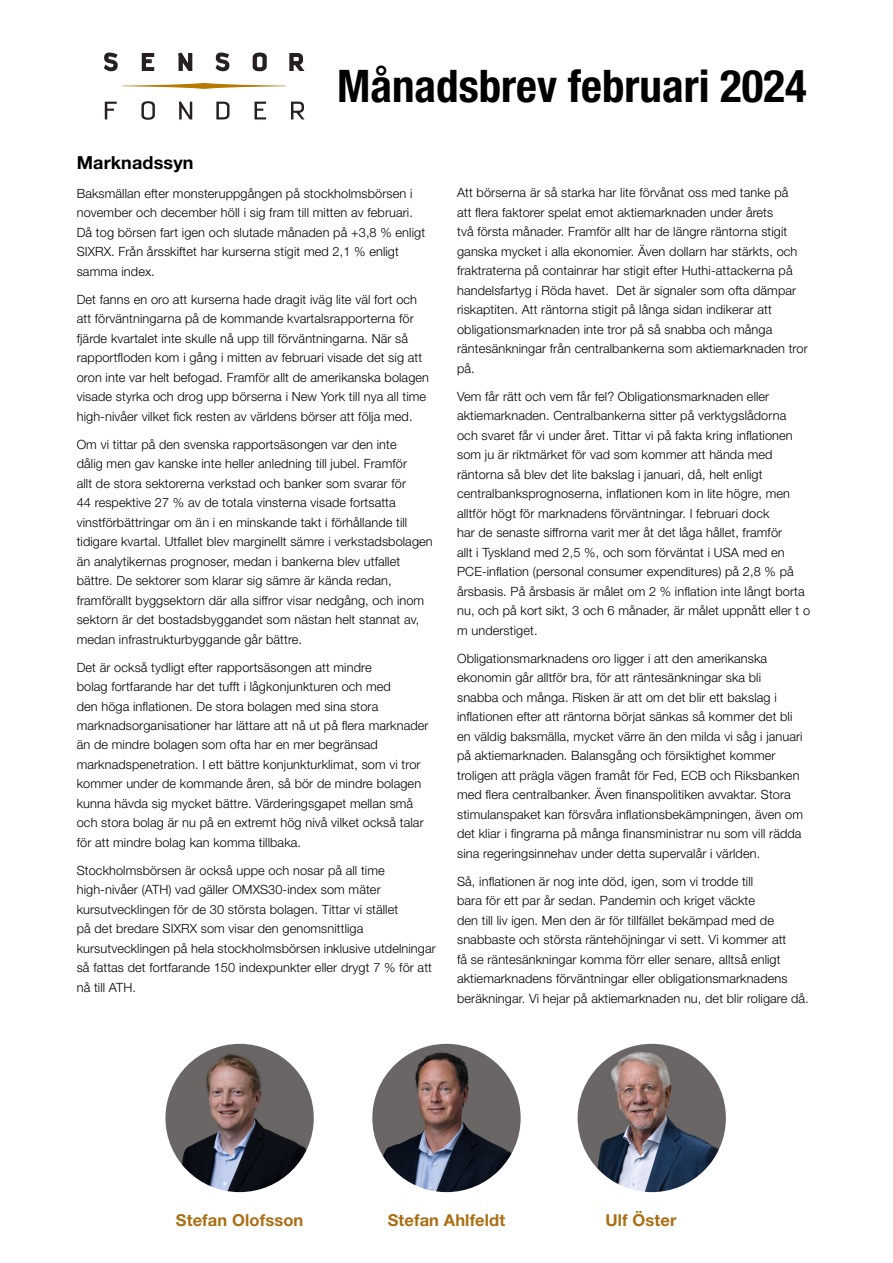
<style>
.page{position:relative;width:893px;height:1263px;background:#fff}
.page>*{position:absolute;margin:0;border:0;box-sizing:border-box;transform-origin:0 0}
.t1{font:700 condensed 45px "Helvetica Neue LT Std";color:#000}
.t2{font:700 18px "Helvetica Neue LT Std";letter-spacing:.01em;color:#000}
.t3{font:700 16.5px "Helvetica Neue LT Std";letter-spacing:.01em;color:#aa6e14}
.t4{font:300 12.75px/19.5px "Helvetica Neue LT Std";letter-spacing:.01em;color:#000}
</style>
<div class="page">
<img style="left:165px;top:1044px;width:149px;height:148px;border-radius:74px">
<img style="left:372px;top:1044px;width:149px;height:148px;border-radius:74px">
<img style="left:578px;top:1044px;width:148px;height:148px;border-radius:74px">
<svg style="left:104px;top:53px;width:14px;height:18px"></svg>
<svg style="left:142px;top:53px;width:12px;height:18px"></svg>
<svg style="left:178px;top:52px;width:14px;height:19px"></svg>
<svg style="left:216px;top:53px;width:13px;height:18px"></svg>
<svg style="left:253px;top:53px;width:14px;height:18px"></svg>
<svg style="left:289px;top:53px;width:15px;height:18px"></svg>
<svg style="left:105px;top:102px;width:12px;height:17px"></svg>
<svg style="left:141px;top:101px;width:14px;height:19px"></svg>
<svg style="left:179px;top:101px;width:13px;height:18px"></svg>
<svg style="left:255px;top:102px;width:11px;height:17px"></svg>
<svg style="left:291px;top:102px;width:13px;height:17px"></svg>
<svg style="left:123px;top:83px;width:162px;height:6px"></svg>
<svg style="left:216px;top:102px;width:13px;height:17px"></svg>
<h2 class="t2" style="left:77px;top:152px;width:118px">Marknadssyn</h2>
<h1 class="t1" style="left:337px;top:59px;width:471px">Månadsbrev februari 2024</h1>
<p class="t4" style="left:77px;top:183px;width:350px">Baksmällan efter monsteruppgången på stockholmsbörsen i november och december höll i sig fram till mitten av februari.<br>Då tog börsen fart igen och slutade månaden på +3,8 % enligt SIXRX. Från årsskiftet har kurserna stigit med 2,1 % enligt samma index.</p>
<p class="t4" style="left:77px;top:289px;width:354px">Det fanns en oro att kurserna hade dragit iväg lite väl fort och att förväntningarna på de kommande kvartalsrapporterna för fjärde kvartalet inte skulle nå upp till förväntningarna. När så rapportfloden kom i gång i mitten av februari visade det sig att oron inte var helt befogad. Framför allt de amerikanska bolagen visade styrka och drog upp börserna i New York till nya all time high-nivåer vilket fick resten av världens börser att följa med.</p>
<p class="t4" style="left:77px;top:434px;width:358px">Om vi tittar på den svenska rapportsäsongen var den inte<br>dålig men gav kanske inte heller anledning till jubel. Framför<br>allt de stora sektorerna verkstad och banker som svarar för<br>44 respektive 27 % av de totala vinsterna visade fortsatta vinstförbättringar om än i en minskande takt i förhållande till tidigare kvartal. Utfallet blev marginellt sämre i verkstadsbolagen än analytikernas prognoser, medan i bankerna blev utfallet bättre. De sektorer som klarar sig sämre är kända redan, framförallt byggsektorn där alla siffror visar nedgång, och inom sektorn är det bostadsbyggandet som nästan helt stannat av, medan infrastrukturbyggande går bättre.</p>
<p class="t4" style="left:77px;top:657px;width:353px">Det är också tydligt efter rapportsäsongen att mindre<br>bolag fortfarande har det tufft i lågkonjunkturen och med<br>den höga inflationen. De stora bolagen med sina stora marknadsorganisationer har lättare att nå ut på flera marknader än de mindre bolagen som ofta har en mer begränsad marknadspenetration. I ett bättre konjunkturklimat, som vi tror kommer under de kommande åren, så bör de mindre bolagen kunna hävda sig mycket bättre. Värderingsgapet mellan små och stora bolag är nu på en extremt hög nivå vilket också talar för att mindre bolag kan komma tillbaka.</p>
<p class="t4" style="left:77px;top:860px;width:361px">Stockholmsbörsen är också uppe och nosar på all time high-nivåer (ATH) vad gäller OMXS30-index som mäter kursutvecklingen för de 30 största bolagen. Tittar vi stället<br>på det bredare SIXRX som visar den genomsnittliga kursutvecklingen på hela stockholmsbörsen inklusive utdelningar så fattas det fortfarande 150 indexpunkter eller drygt 7 % för att nå till ATH.</p>
<p class="t4" style="left:457px;top:183px;width:352px">Att börserna är så starka har lite förvånat oss med tanke på<br>att flera faktorer spelat emot aktiemarknaden under årets<br>två första månader. Framför allt har de längre räntorna stigit ganska mycket i alla ekonomier. Även dollarn har stärkts, och fraktraterna på containrar har stigit efter Huthi-attackerna på handelsfartyg i Röda havet. Det är signaler som ofta dämpar riskaptiten. Att räntorna stigit på långa sidan indikerar att obligationsmarknaden inte tror på så snabba och många räntesänkningar från centralbankerna som aktiemarknaden tror på.</p>
<p class="t4" style="left:457px;top:386px;width:355px">Vem får rätt och vem får fel? Obligationsmarknaden eller aktiemarknaden. Centralbankerna sitter på verktygslådorna och svaret får vi under året. Tittar vi på fakta kring inflationen som ju är riktmärket för vad som kommer att hända med räntorna så blev det lite bakslag i januari, då, helt enligt centralbanksprognoserna, inflationen kom in lite högre, men alltför högt för marknadens förväntningar. I februari dock<br>har de senaste siffrorna varit mer åt det låga hållet, framför<br>allt i Tyskland med 2,5 %, och som förväntat i USA med en PCE-inflation (personal consumer expenditures) på 2,8 % på årsbasis. På årsbasis är målet om 2 % inflation inte långt borta nu, och på kort sikt, 3 och 6 månader, är målet uppnått eller t o m understiget.</p>
<p class="t4" style="left:457px;top:648px;width:347px">Obligationsmarknadens oro ligger i att den amerikanska ekonomin går alltför bra, för att räntesänkningar ska bli snabba och många. Risken är att om det blir ett bakslag i inflationen efter att räntorna börjat sänkas så kommer det bli en väldig baksmälla, mycket värre än den milda vi såg i januari på aktiemarknaden. Balansgång och försiktighet kommer troligen att prägla vägen framåt för Fed, ECB och Riksbanken med flera centralbanker. Även finanspolitiken avvaktar. Stora stimulanspaket kan försvåra inflationsbekämpningen, även om det kliar i fingrarna på många finansministrar nu som vill rädda sina regeringsinnehav under detta supervalår i världen.</p>
<p class="t4" style="left:457px;top:871px;width:353px">Så, inflationen är nog inte död, igen, som vi trodde till<br>bara för ett par år sedan. Pandemin och kriget väckte<br>den till liv igen. Men den är för tillfället bekämpad med de snabbaste och största räntehöjningar vi sett. Vi kommer att<br>få se räntesänkningar komma förr eller senare, alltså enligt aktiemarknadens förväntningar eller obligationsmarknadens beräkningar. Vi hejar på aktiemarknaden nu, det blir roligare då.</p>
<p class="t3" style="left:176px;top:1210px;width:129px">Stefan Olofsson</p>
<p class="t3" style="left:388px;top:1210px;width:119px">Stefan Ahlfeldt</p>
<p class="t3" style="left:605px;top:1210px;width:73px">Ulf Öster</p>
</div>
